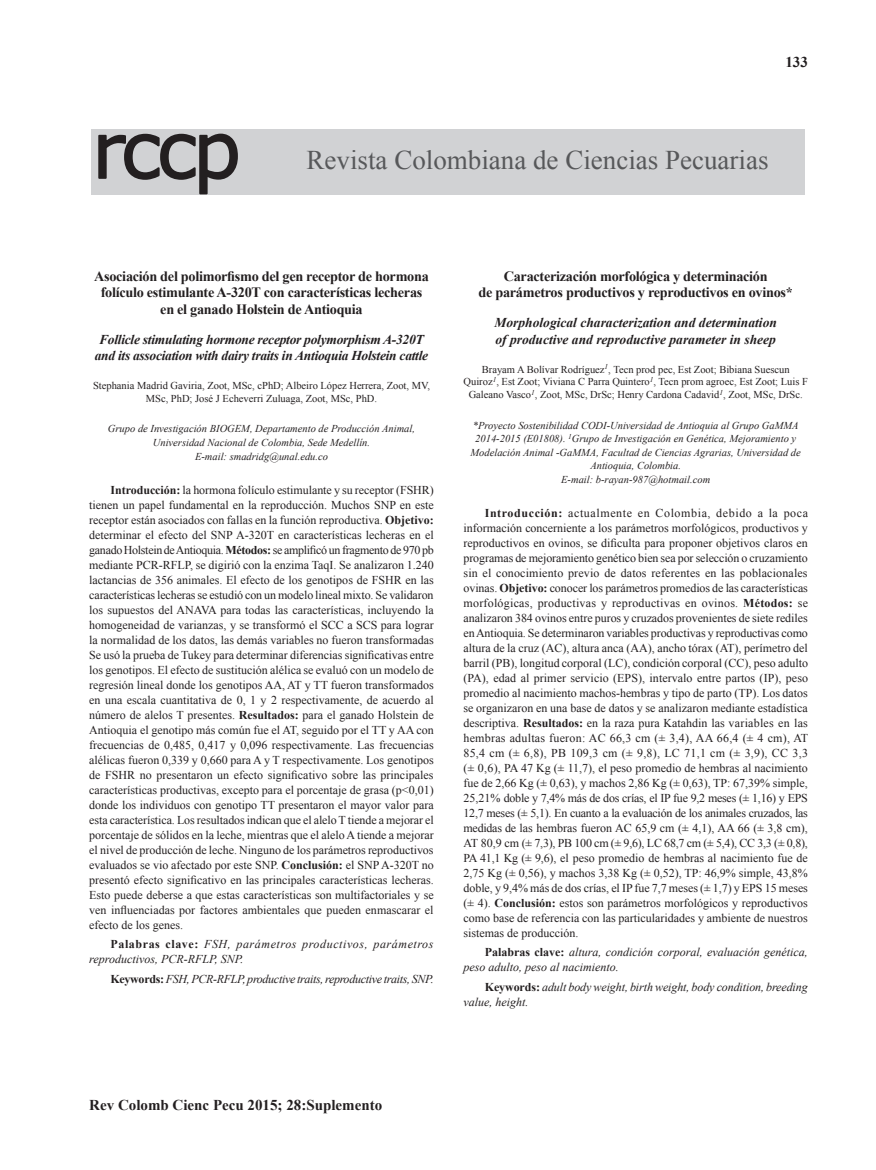
<style>
.page{position:relative;width:876px;height:1170px;background:#fff}
.page>*{position:absolute;margin:0;border:0;box-sizing:border-box;transform-origin:0 0}
.t1{font:27px "Times New Roman";color:#57585a}
.t2{font:700 15px "Times New Roman";color:#231f20}
.t3{font:700 14.25px/16.5px "Times New Roman";letter-spacing:-.02em;color:#231f20;text-align:center}
.t4{font:italic 700 13.5px/16.5px "Times New Roman";letter-spacing:-.02em;color:#231f20;text-align:center}
.t5{font:italic 700 13.5px/16.5px "Times New Roman";color:#231f20}
.t6{font:12px/15px "Times New Roman";color:#231f20;text-align:justify}
.t7{font:italic 12px/15px "Times New Roman";color:#231f20}
.t8{font:italic 12px/15px "Times New Roman";letter-spacing:.05em;color:#231f20}
.t9{font:italic 12px "Times New Roman";letter-spacing:-.025em;color:#231f20}
.t10{font:italic 10.5px/13.5px "Times New Roman";color:#231f20;text-align:center}
.t11{font:10.5px/12.6px "Times New Roman";color:#231f20;text-align:center}
.s1{font-weight:700}
.s2{font-weight:700;font-style:normal}
</style>
<div class="page">
<div style="left:92px;top:129px;width:713px;height:66px;background:#d1d2d4"></div>
<svg style="left:98px;top:133px;width:140px;height:62px"></svg>
<p class="t2" style="left:785px;top:51px;width:24px">133</p>
<h1 class="t1" style="left:307px;top:141px;width:463px">Revista Colombiana de Ciencias Pecuarias</h1>
<p class="t3" style="left:94px;top:267px;width:336px">Asociación del polimorfismo del gen receptor de hormona folículo estimulante A-320T con características lecheras en el ganado Holstein de Antioquia</p>
<p class="t4" style="left:95px;top:330px;width:335px">Follicle stimulating hormone receptor polymorphism A-320T and its association with dairy traits in Antioquia Holstein cattle</p>
<p class="t11" style="left:93px;top:379px;width:338px">Stephania Madrid Gaviria, Zoot, MSc, cPhD; Albeiro López Herrera, Zoot, MV,<br>MSc, PhD; José J Echeverri Zuluaga, Zoot, MSc, PhD.</p>
<p class="t10" style="left:108px;top:422px;width:309px">Grupo de Investigación BIOGEM, Departamento de Producción Animal,<br>Universidad Nacional de Colombia, Sede Medellín.<br>E-mail: smadridg@unal.edu.co</p>
<p class="t6" style="left:89px;top:482px;width:346px;text-indent:21px"><span class="s1">Introducción:</span> la hormona folículo estimulante y su receptor (FSHR) tienen un papel fundamental en la reproducción. Muchos SNP en este receptor están asociados con fallas en la función reproductiva. <span class="s1">Objetivo: </span>determinar el efecto del SNP A-320T en características lecheras en el ganado Holstein de Antioquia. <span class="s1">Métodos:</span> se amplificó un fragmento de 970 pb mediante PCR-RFLP, se digirió con la enzima TaqI. Se analizaron 1.240 lactancias de 356 animales. El efecto de los genotipos de FSHR en las características lecheras se estudió con un modelo lineal mixto. Se validaron los supuestos del ANAVA para todas las características, incluyendo la homogeneidad de varianzas, y se transformó el SCC a SCS para lograr la normalidad de los datos, las demás variables no fueron transformadas Se usó la prueba de Tukey para determinar diferencias significativas entre los genotipos. El efecto de sustitución alélica se evaluó con un modelo de regresión lineal donde los genotipos AA, AT y TT fueron transformados en una escala cuantitativa de 0, 1 y 2 respectivamente, de acuerdo al número de alelos T presentes. <span class="s1">Resultados:</span> para el ganado Holstein de Antioquia el genotipo más común fue el AT, seguido por el TT y AA con frecuencias de 0,485, 0,417 y 0,096 respectivamente. Las frecuencias alélicas fueron 0,339 y 0,660 para A y T respectivamente. Los genotipos de FSHR no presentaron un efecto significativo sobre las principales características productivas, excepto para el porcentaje de grasa (p&lt;0,01) donde los individuos con genotipo TT presentaron el mayor valor para esta característica. Los resultados indican que el alelo T tiende a mejorar el porcentaje de sólidos en la leche, mientras que el alelo A tiende a mejorar el nivel de producción de leche. Ninguno de los parámetros reproductivos evaluados se vio afectado por este SNP. <span class="s1">Conclusión:</span> el SNP A-320T no presentó efecto significativo en las principales características lecheras.<br>Esto puede deberse a que estas características son multifactoriales y se ven influenciadas por factores ambientales que pueden enmascarar el efecto de los genes.</p>
<p class="t8" style="left:89px;top:936px;width:346px;text-indent:21px"><span class="s2">Palabras clave:</span> FSH, parámetros productivos, parámetros reproductivos, PCR-RFLP, SNP.</p>
<p class="t9" style="left:111px;top:970px;width:325px"><span class="s2">Keywords:</span> FSH, PCR-RFLP, productive traits, reproductive traits, SNP.</p>
<p class="t3" style="left:478px;top:267px;width:316px">Caracterización morfológica y determinación<br>de parámetros productivos y reproductivos en ovinos*</p>
<p class="t5" style="left:494px;top:314px;width:284px">Morphological characterization and determination of productive and reproductive parameter in sheep</p>
<p class="t11" style="left:463px;top:362px;width:346px">Brayam A Bolívar Rodríguez<sup>1</sup>, Tecn prod pec, Est Zoot; Bibiana Suescun<br>Quiroz<sup>1</sup>, Est Zoot; Viviana C Parra Quintero<sup>1</sup>, Tecn prom agroec, Est Zoot; Luis F<br>Galeano Vasco<sup>1</sup>, Zoot, MSc, DrSc; Henry Cardona Cadavid<sup>1</sup>, Zoot, MSc, DrSc.</p>
<p class="t10" style="left:471px;top:418px;width:332px">*Proyecto Sostenibilidad CODI-Universidad de Antioquia al Grupo GaMMA 2014-2015 (E01808). <sup>1</sup>Grupo de Investigación en Genética, Mejoramiento y Modelación Animal -GaMMA, Facultad de Ciencias Agrarias, Universidad de Antioquia, Colombia.<br>E-mail: b-rayan-987@hotmail.com</p>
<p class="t6" style="left:463px;top:505px;width:346px;text-indent:21px"><span class="s1">Introducción:</span> actualmente en Colombia, debido a la poca información concerniente a los parámetros morfológicos, productivos y reproductivos en ovinos, se dificulta para proponer objetivos claros en programas de mejoramiento genético bien sea por selección o cruzamiento sin el conocimiento previo de datos referentes en las poblacionales ovinas. <span class="s1">Objetivo:</span> conocer los parámetros promedios de las características morfológicas, productivas y reproductivas en ovinos. <span class="s1">Métodos:</span> se analizaron 384 ovinos entre puros y cruzados provenientes de siete rediles en Antioquia. Se determinaron variables productivas y reproductivas como altura de la cruz (AC), altura anca (AA), ancho tórax (AT), perímetro del barril (PB), longitud corporal (LC), condición corporal (CC), peso adulto (PA), edad al primer servicio (EPS), intervalo entre partos (IP), peso promedio al nacimiento machos-hembras y tipo de parto (TP). Los datos se organizaron en una base de datos y se analizaron mediante estadística descriptiva. <span class="s1">Resultados:</span> en la raza pura Katahdin las variables en las hembras adultas fueron: AC 66,3 cm (± 3,4), AA 66,4 (± 4 cm), AT 85,4 cm (± 6,8), PB 109,3 cm (± 9,8), LC 71,1 cm (± 3,9), CC 3,3 (± 0,6), PA 47 Kg (± 11,7), el peso promedio de hembras al nacimiento fue de 2,66 Kg (± 0,63), y machos 2,86 Kg (± 0,63), TP: 67,39% simple, 25,21% doble y 7,4% más de dos crías, el IP fue 9,2 meses (± 1,16) y EPS 12,7 meses (± 5,1). En cuanto a la evaluación de los animales cruzados, las medidas de las hembras fueron AC 65,9 cm (± 4,1), AA 66 (± 3,8 cm), AT 80,9 cm (± 7,3), PB 100 cm (± 9,6), LC 68,7 cm (± 5,4), CC 3,3 (± 0,8), PA 41,1 Kg (± 9,6), el peso promedio de hembras al nacimiento fue de 2,75 Kg (± 0,56), y machos 3,38 Kg (± 0,52), TP: 46,9% simple, 43,8% doble, y 9,4% más de dos crías, el IP fue 7,7 meses (± 1,7) y EPS 15 meses (± 4). <span class="s1">Conclusión:</span> estos son parámetros morfológicos y reproductivos como base de referencia con las particularidades y ambiente de nuestros sistemas de producción.</p>
<p class="t7" style="left:463px;top:944px;width:346px;text-indent:21px"><span class="s2">Palabras clave:</span> altura, condición corporal, evaluación genética, peso adulto, peso al nacimiento.</p>
<p class="t7" style="left:463px;top:978px;width:346px;text-indent:21px"><span class="s2">Keywords:</span> adult body weight, birth weight, body condition, breeding value, height.</p>
<p class="t2" style="left:89px;top:1093px;width:294px">Rev Colomb Cienc Pecu 2015; 28:Suplemento</p>
</div>
